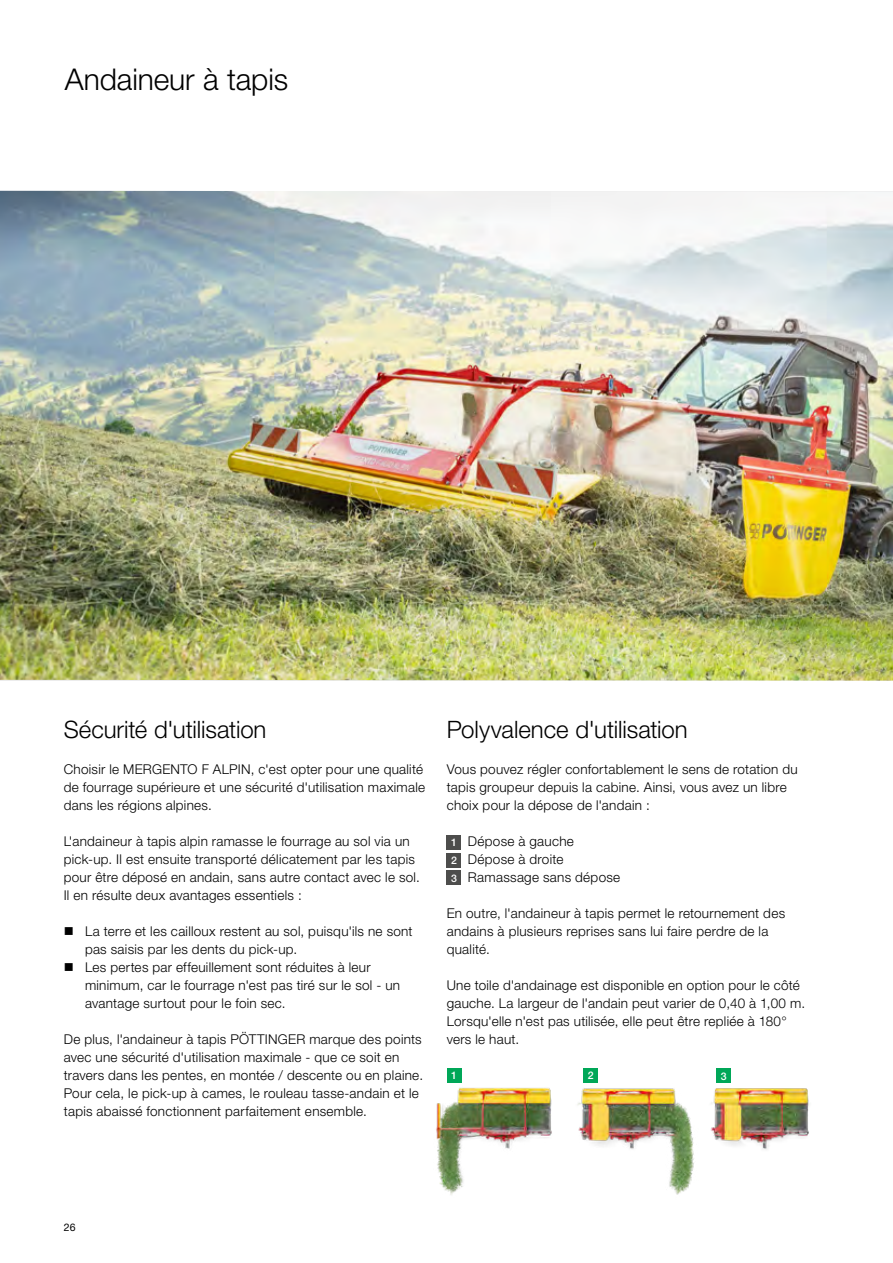
<style>
.page{position:relative;width:893px;height:1263px;background:#fff}
.page>*{position:absolute;margin:0;border:0;box-sizing:border-box;transform-origin:0 0}
.t1{font:300 30px "Helvetica Neue LTW1 G";letter-spacing:-.005em;color:#000}
.t2{font:300 24px "Helvetica Neue LTW1 G";letter-spacing:-.005em;color:#000}
.t3{font:300 13.5px/18px "Helvetica Neue LTW1 G";letter-spacing:.02em;color:#000}
.t4{font:500 10.5px/18px "Helvetica Neue LTW1 G";color:#fff;text-align:justify}
.t5{font:10.5px "Helvetica Neue LTW1 G";color:#000}
</style>
<div class="page">
<img style="left:0;top:191px;width:893px;height:490px">
<img style="left:436px;top:1088px;width:116px;height:107px">
<img style="left:577px;top:1088px;width:117px;height:107px">
<img style="left:710px;top:1088px;width:99px;height:62px">
<div style="left:447px;top:1068px;width:15px;height:15px;background:#00a758"></div>
<div style="left:583px;top:1068px;width:15px;height:15px;background:#00a758"></div>
<div style="left:716px;top:1068px;width:15px;height:15px;background:#00a758"></div>
<div style="left:446px;top:834px;width:15px;height:15px;background:#4d4d4c"></div>
<div style="left:446px;top:852px;width:15px;height:15px;background:#4d4d4c"></div>
<div style="left:446px;top:870px;width:15px;height:15px;background:#4d4d4c"></div>
<h1 class="t1" style="left:65px;top:61px;width:225px">Andaineur à tapis</h1>
<h2 class="t2" style="left:64px;top:715px;width:204px">Sécurité d'utilisation</h2>
<p class="t3" style="left:64px;top:760px;width:363px">Choisir le MERGENTO F ALPIN, c'est opter pour une qualité de fourrage supérieure et une sécurité d'utilisation maximale dans les régions alpines.</p>
<p class="t3" style="left:64px;top:832px;width:358px">L'andaineur à tapis alpin ramasse le fourrage au sol via un pick-up. Il est ensuite transporté délicatement par les tapis pour être déposé en andain, sans autre contact avec le sol.<br>Il en résulte deux avantages essentiels :</p>
<p class="t3" style="left:85px;top:922px;width:329px;text-indent:-21px">■ La terre et les cailloux restent au sol, puisqu'ils ne sont pas saisis par les dents du pick-up.</p>
<p class="t3" style="left:85px;top:958px;width:317px;text-indent:-21px">■ Les pertes par effeuillement sont réduites à leur minimum, car le fourrage n'est pas tiré sur le sol - un avantage surtout pour le foin sec.</p>
<p class="t3" style="left:64px;top:1030px;width:361px">De plus, l'andaineur à tapis PÖTTINGER marque des points avec une sécurité d'utilisation maximale - que ce soit en travers dans les pentes, en montée / descente ou en plaine.<br>Pour cela, le pick-up à cames, le rouleau tasse-andain et le tapis abaissé fonctionnent parfaitement ensemble.</p>
<h2 class="t2" style="left:447px;top:715px;width:243px">Polyvalence d'utilisation</h2>
<p class="t3" style="left:447px;top:760px;width:353px">Vous pouvez régler confortablement le sens de rotation du tapis groupeur depuis la cabine. Ainsi, vous avez un libre choix pour la dépose de l'andain :</p>
<p class="t3" style="left:447px;top:832px;width:129px">■ Dépose à gauche</p>
<p class="t3" style="left:447px;top:850px;width:118px">■ Dépose à droite</p>
<p class="t3" style="left:447px;top:868px;width:175px">■ Ramassage sans dépose</p>
<p class="t3" style="left:447px;top:904px;width:340px">En outre, l'andaineur à tapis permet le retournement des andains à plusieurs reprises sans lui faire perdre de la qualité.</p>
<p class="t3" style="left:447px;top:976px;width:360px">Une toile d'andainage est disponible en option pour le côté gauche. La largeur de l'andain peut varier de 0,40 à 1,00 m.<br>Lorsqu'elle n'est pas utilisée, elle peut être repliée à 180° vers le haut.</p>
<p class="t4" style="left:451px;top:833px;width:7px">1<br>2<br>3</p>
<p class="t4" style="left:451px;top:1066px;width:7px">1</p>
<p class="t4" style="left:588px;top:1066px;width:7px">2</p>
<p class="t4" style="left:721px;top:1067px;width:7px">3</p>
<p class="t5" style="left:64px;top:1220px;width:13px">26</p>
</div>
